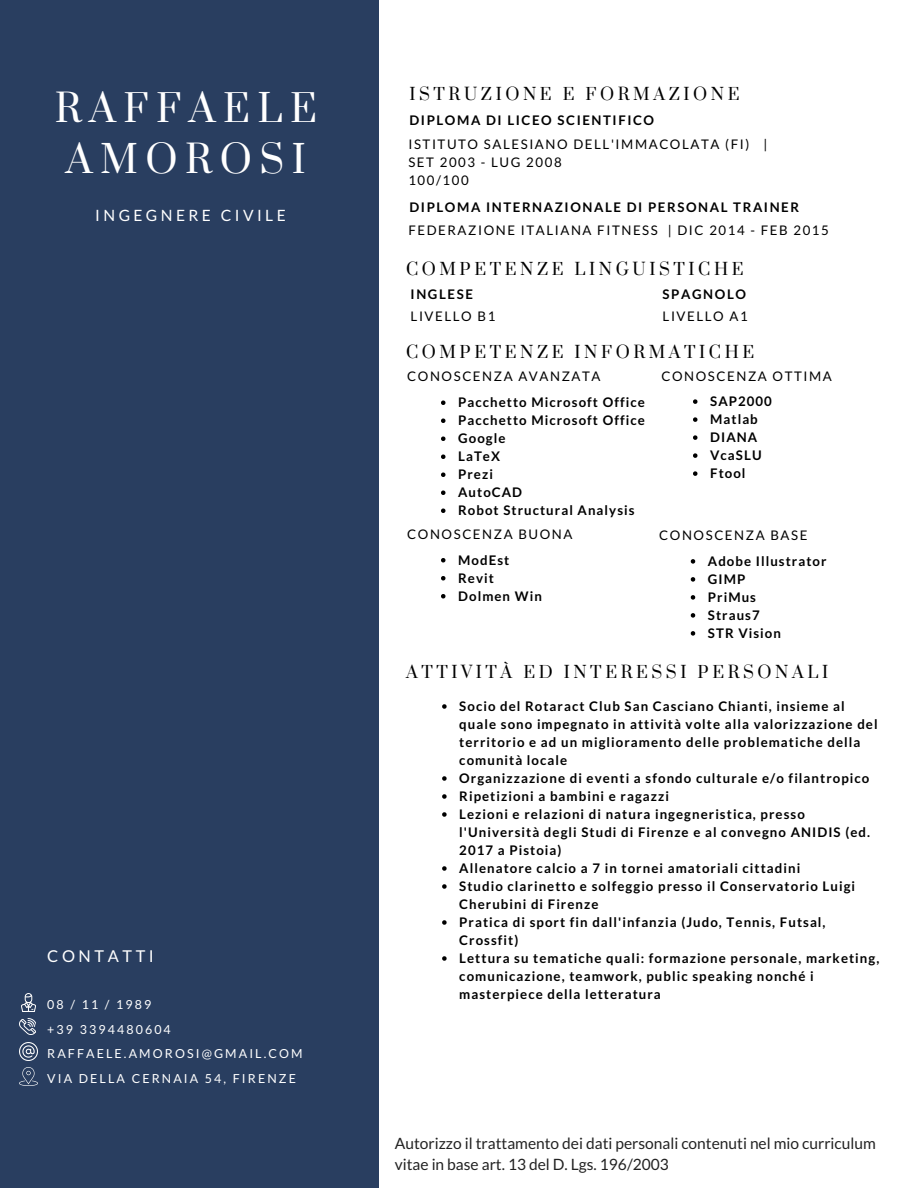
<style>
.page{position:relative;width:918px;height:1188px;background:#fff}
.page>*{position:absolute;margin:0;border:0;box-sizing:border-box;transform-origin:0 0}
.t1{font:37.35px/51.8px "Prata";letter-spacing:.2em;color:#fff;text-align:center}
.t2{font:16.35px "Prata";letter-spacing:.22em;color:#000}
.t3{font:16.35px "Lato";letter-spacing:.22em;color:#fff}
.t4{font:15.6px/21.3px "Lato";color:#222}
.t5{font:15.6px "Lato";letter-spacing:.22em;color:#fff}
.t6{font:700 13.2px/18px "Lato";letter-spacing:.08em;color:#000}
.t7{font:13.2px/18px "Lato";letter-spacing:.12em;color:#000}
.t8{font:700 13.2px "Lato";letter-spacing:.12em;color:#000}
.t9{font:12.45px/24.8px "Lato";letter-spacing:.17em;color:#fff}
</style>
<div class="page">
<div style="left:0;top:0;width:379px;height:1188px;background:#293e60"></div>
<img style="left:19px;top:1068px;width:18px;height:18px">
<img style="left:19px;top:1043px;width:18px;height:18px">
<img style="left:19px;top:1018px;width:17px;height:17px">
<img style="left:21px;top:993px;width:15px;height:18px">
<svg style="left:441px;top:400px;width:5px;height:5px"></svg>
<svg style="left:441px;top:418px;width:5px;height:5px"></svg>
<svg style="left:441px;top:436px;width:5px;height:5px"></svg>
<svg style="left:441px;top:454px;width:5px;height:5px"></svg>
<svg style="left:441px;top:472px;width:5px;height:5px"></svg>
<svg style="left:441px;top:490px;width:5px;height:5px"></svg>
<svg style="left:441px;top:508px;width:5px;height:5px"></svg>
<svg style="left:693px;top:399px;width:5px;height:5px"></svg>
<svg style="left:693px;top:417px;width:5px;height:5px"></svg>
<svg style="left:693px;top:435px;width:5px;height:5px"></svg>
<svg style="left:693px;top:453px;width:5px;height:5px"></svg>
<svg style="left:693px;top:471px;width:5px;height:5px"></svg>
<svg style="left:441px;top:558px;width:5px;height:4px"></svg>
<svg style="left:441px;top:576px;width:5px;height:4px"></svg>
<svg style="left:441px;top:594px;width:5px;height:4px"></svg>
<svg style="left:691px;top:559px;width:4px;height:5px"></svg>
<svg style="left:691px;top:577px;width:4px;height:5px"></svg>
<svg style="left:691px;top:595px;width:4px;height:5px"></svg>
<svg style="left:691px;top:613px;width:4px;height:5px"></svg>
<svg style="left:691px;top:631px;width:4px;height:5px"></svg>
<svg style="left:442px;top:704px;width:5px;height:5px"></svg>
<svg style="left:442px;top:776px;width:5px;height:5px"></svg>
<svg style="left:442px;top:794px;width:5px;height:5px"></svg>
<svg style="left:442px;top:812px;width:5px;height:5px"></svg>
<svg style="left:442px;top:866px;width:5px;height:5px"></svg>
<svg style="left:442px;top:884px;width:5px;height:5px"></svg>
<svg style="left:442px;top:920px;width:5px;height:5px"></svg>
<svg style="left:442px;top:956px;width:5px;height:5px"></svg>
<h1 class="t1" style="left:55px;top:84px;width:264px">RAFFAELE<br>AMOROSI</h1>
<p class="t5" style="left:95px;top:205px;width:192px">INGEGNERE CIVILE</p>
<p class="t3" style="left:47px;top:946px;width:108px">CONTATTI</p>
<p class="t9" style="left:47px;top:992px;width:257px">08 / 11 / 1989<br>+39 3394480604<br>RAFFAELE.AMOROSI@GMAIL.COM<br>VIA DELLA CERNAIA 54, FIRENZE</p>
<p class="t2" style="left:410px;top:84px;width:331px">ISTRUZIONE E FORMAZIONE</p>
<p class="t7" style="left:408px;top:134px;width:361px">ISTITUTO SALESIANO DELL'IMMACOLATA (FI) |<br>SET 2003 - LUG 2008<br>100/100</p>
<p class="t8" style="left:410px;top:112px;width:246px">DIPLOMA DI LICEO SCIENTIFICO</p>
<p class="t8" style="left:410px;top:198px;width:391px">DIPLOMA INTERNAZIONALE DI PERSONAL TRAINER</p>
<p class="t7" style="left:408px;top:221px;width:422px">FEDERAZIONE ITALIANA FITNESS | DIC 2014 - FEB 2015</p>
<p class="t2" style="left:406px;top:258px;width:339px">COMPETENZE LINGUISTICHE</p>
<p class="t8" style="left:411px;top:286px;width:64px">INGLESE</p>
<p class="t7" style="left:411px;top:307px;width:86px">LIVELLO B1</p>
<p class="t8" style="left:663px;top:286px;width:85px">SPAGNOLO</p>
<p class="t7" style="left:663px;top:307px;width:87px">LIVELLO A1</p>
<p class="t2" style="left:406px;top:342px;width:350px">COMPETENZE INFORMATICHE</p>
<p class="t7" style="left:407px;top:367px;width:195px">CONOSCENZA AVANZATA</p>
<p class="t6" style="left:458px;top:393px;width:188px">Pacchetto Microsoft Office<br>Pacchetto Microsoft Office<br>Google<br>LaTeX<br>Prezi<br>AutoCAD<br>Robot Structural Analysis</p>
<p class="t7" style="left:407px;top:525px;width:167px">CONOSCENZA BUONA</p>
<p class="t6" style="left:458px;top:551px;width:85px">ModEst<br>Revit<br>Dolmen Win</p>
<p class="t7" style="left:662px;top:367px;width:172px">CONOSCENZA OTTIMA</p>
<p class="t6" style="left:710px;top:392px;width:63px">SAP2000<br>Matlab<br>DIANA<br>VcaSLU<br>Ftool</p>
<p class="t7" style="left:659px;top:526px;width:150px">CONOSCENZA BASE</p>
<p class="t6" style="left:708px;top:552px;width:120px">Adobe Illustrator<br>GIMP<br>PriMus<br>Straus7<br>STR Vision</p>
<p class="t2" style="left:406px;top:662px;width:424px">ATTIVITÀ ED INTERESSI PERSONALI</p>
<p class="t6" style="left:459px;top:697px;width:422px">Socio del Rotaract Club San Casciano Chianti, insieme al quale sono impegnato in attività volte alla valorizzazione del territorio e ad un miglioramento delle problematiche della comunità locale<br>Organizzazione di eventi a sfondo culturale e/o filantropico Ripetizioni a bambini e ragazzi<br>Lezioni e relazioni di natura ingegneristica, presso l'Università degli Studi di Firenze e al convegno ANIDIS (ed.<br>2017 a Pistoia)<br>Allenatore calcio a 7 in tornei amatoriali cittadini<br>Studio clarinetto e solfeggio presso il Conservatorio Luigi Cherubini di Firenze<br>Pratica di sport fin dall'infanzia (Judo, Tennis, Futsal, Crossfit)<br>Lettura su tematiche quali: formazione personale, marketing, comunicazione, teamwork, public speaking nonché i masterpiece della letteratura</p>
<p class="t4" style="left:395px;top:1132px;width:483px">Autorizzo il trattamento dei dati personali contenuti nel mio curriculum vitae in base art. 13 del D. Lgs. 196/2003</p>
</div>
